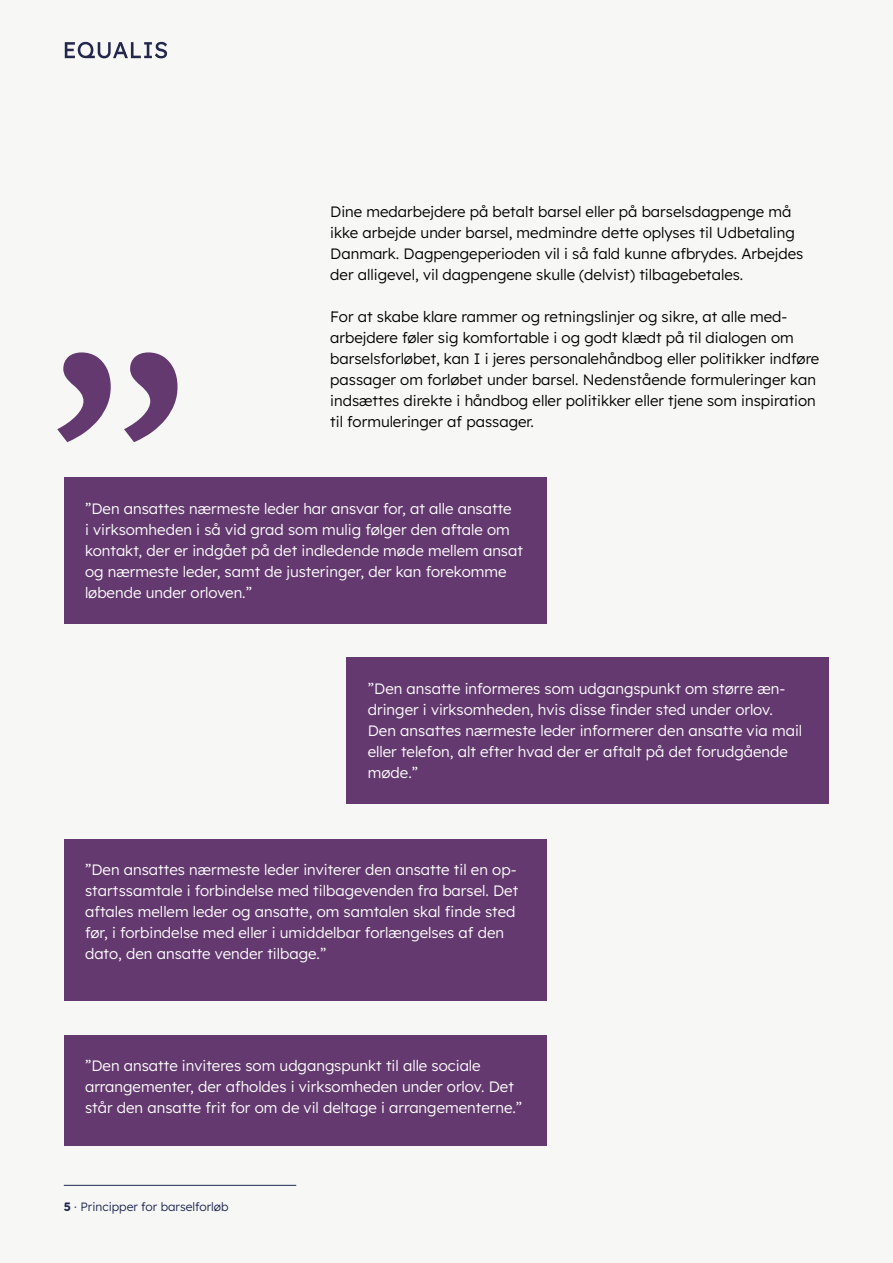
<style>
.page{position:relative;width:893px;height:1263px;background:#f7f8f6}
.page>*{position:absolute;margin:0;border:0;box-sizing:border-box;transform-origin:0 0}
.t1{font:358.95px "Lexend";color:#64396f}
.t2{font:15px/21px "Lexend";color:#fff}
.t3{font:15px/21px "Lexend";color:#000}
.t4{font:12px "Lexend";color:#1d264f}
</style>
<div class="page">
<svg style="left:65px;top:42px;width:102px;height:16px"></svg>
<hr style="left:64px;top:1185px;width:232px;height:1px;background:#1d264f">
<div style="left:64px;top:1035px;width:482px;height:111px;background:#64396f"></div>
<div style="left:64px;top:839px;width:482px;height:161px;background:#64396f"></div>
<div style="left:64px;top:477px;width:482px;height:147px;background:#64396f"></div>
<div style="left:347px;top:657px;width:482px;height:147px;background:#64396f"></div>
<h1 class="t1" style="left:44px;top:235px;width:154px">”</h1>
<p class="t3" style="left:330px;top:200px;width:475px">Dine medarbejdere på betalt barsel eller på barselsdagpenge må ikke arbejde under barsel, medmindre dette oplyses til Udbetaling Danmark. Dagpengeperioden vil i så fald kunne afbrydes. Arbejdes der alligevel, vil dagpengene skulle (delvist) tilbagebetales.</p>
<p class="t3" style="left:330px;top:305px;width:491px">For at skabe klare rammer og retningslinjer og sikre, at alle med&shy;arbejdere føler sig komfortable i og godt klædt på til dialogen om barselsforløbet, kan I i jeres personalehåndbog eller politikker indføre passager om forløbet under barsel. Nedenstående formuleringer kan indsættes direkte i håndbog eller politikker eller tjene som inspiration til formuleringer af passager.</p>
<p class="t2" style="left:85px;top:497px;width:439px">”Den ansattes nærmeste leder har ansvar for, at alle ansatte<br>i virksomheden i så vid grad som mulig følger den aftale om kontakt, der er indgået på det indledende møde mellem ansat og nærmeste leder, samt de justeringer, der kan forekomme løbende under orloven.”</p>
<p class="t2" style="left:368px;top:677px;width:436px">”Den ansatte informeres som udgangspunkt om større æn&shy;dringer i virksomheden, hvis disse finder sted under orlov.<br>Den ansattes nærmeste leder informerer den ansatte via mail eller telefon, alt efter hvad der er aftalt på det forudgående møde.”</p>
<p class="t2" style="left:85px;top:859px;width:435px">”Den ansattes nærmeste leder inviterer den ansatte til en op&shy;startssamtale i forbindelse med tilbagevenden fra barsel. Det aftales mellem leder og ansatte, om samtalen skal finde sted før, i forbindelse med eller i umiddelbar forlængelses af den dato, den ansatte vender tilbage.”</p>
<p class="t2" style="left:85px;top:1055px;width:439px">”Den ansatte inviteres som udgangspunkt til alle sociale arrangementer, der afholdes i virksomheden under orlov. Det står den ansatte frit for om de vil deltage i arrangementerne.”</p>
<p class="t4" style="left:64px;top:1198px;width:166px">5 · Principper for barselforløb</p>
</div>
